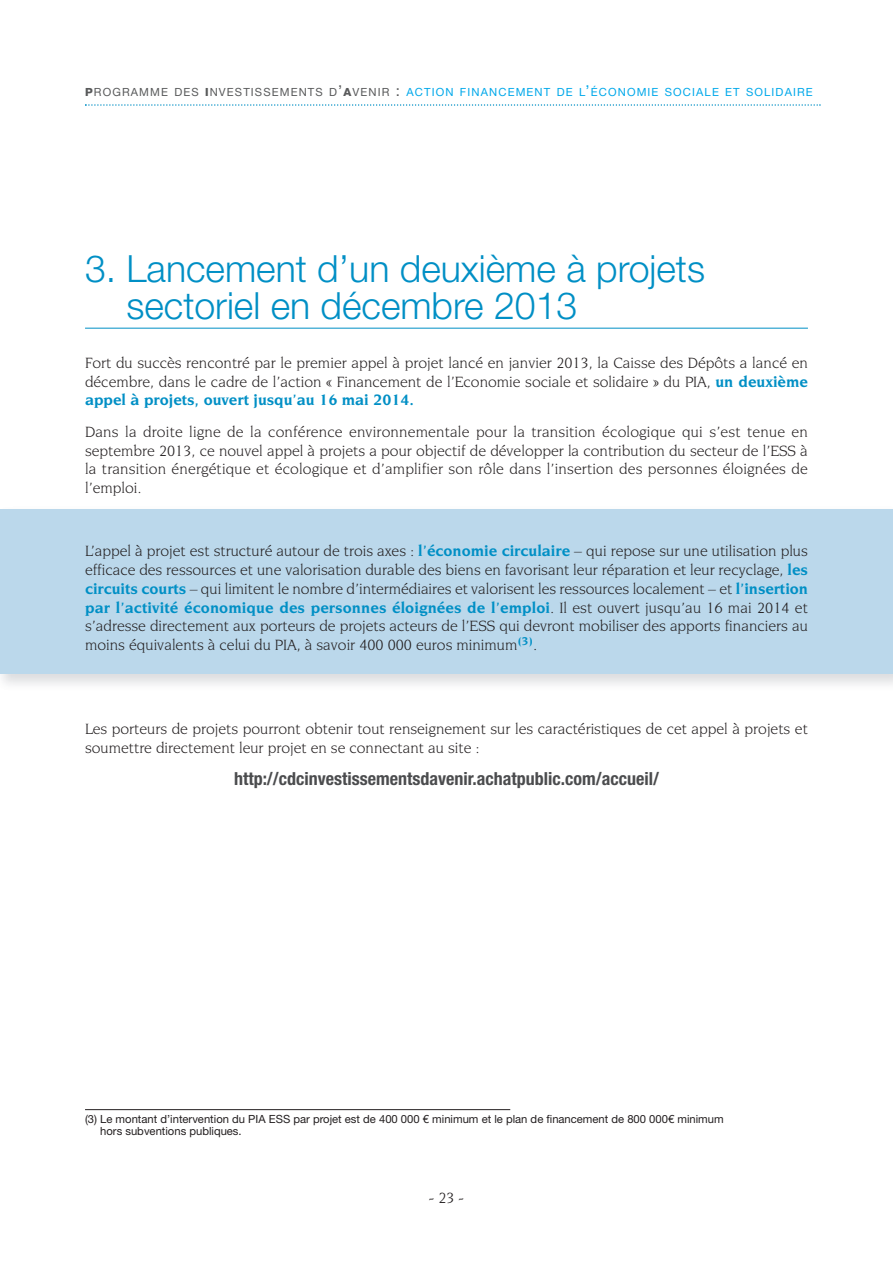
<style>
.page{position:relative;width:893px;height:1263px;background:#fff}
.page>*{position:absolute;margin:0;border:0;box-sizing:border-box;transform-origin:0 0}
.t1{font:300 37.5px/37.5px "Helvetica Neue";color:#008fc5}
.t2{font:700 condensed 18px "Helvetica Neue";color:#4b4c4e}
.t3{font:15.75px/18.8px "Novarese IT Cby BT";color:#231f20;text-align:justify}
.t4{font:11.25px/12px "Helvetica Neue";color:#231f20}
.t5{font:11.25px "Helvetica Neue";letter-spacing:.1em;color:#00a8ea}
.s1{font-weight:800;color:#595a5b}
.s2{color:#595a5b}
.s3{font-size:15px;color:#595a5b}
.s4{font-size:15px}
.s5{font-weight:700;color:#008fc5}
</style>
<div class="page">
<div style="left:0;top:509px;width:893px;height:165px;background:#bbd8eb"></div>
<svg style="left:85px;top:104px;width:736px;height:2px"></svg>
<hr style="left:85px;top:328px;width:723px;height:1px;background:#008fc5">
<hr style="left:85px;top:1109px;width:425px;height:1px;background:#231f20">
<p class="t5" style="left:85px;top:88px;width:729px"><span class="s1">P</span><span class="s2">ROGRAMME DES</span> <span class="s1">I</span><span class="s2">NVESTISSEMENTS D</span><span class="s3">’</span><span class="s1">A</span><span class="s2">VENIR</span> <span class="s3">:</span> ACTION FINANCEMENT DE L<span class="s4">’</span>ÉCONOMIE SOCIALE ET SOLIDAIRE</p>
<h1 class="t1" style="left:126px;top:253px;width:580px;text-indent:-41px">3. Lancement d’un deuxième à projets sectoriel en décembre 2013</h1>
<p class="t3" style="left:85px;top:355px;width:724px">Fort du succès rencontré par le premier appel à projet lancé en janvier 2013, la Caisse des Dépôts a lancé en décembre, dans le cadre de l’action « Financement de l’Economie sociale et solidaire » du PIA, <span class="s5">un deuxième appel à projets, ouvert jusqu’au 16 mai 2014.</span></p>
<p class="t3" style="left:85px;top:424px;width:724px">Dans la droite ligne de la conférence environnementale pour la transition écologique qui s’est tenue en septembre 2013, ce nouvel appel à projets a pour objectif de développer la contribution du secteur de l’ESS à la transition énergétique et écologique et d’amplifier son rôle dans l’insertion des personnes éloignées de l’emploi.</p>
<p class="t3" style="left:85px;top:543px;width:724px">L’appel à projet est structuré autour de trois axes : <span class="s5">l’économie circulaire</span> – qui repose sur une utilisation plus efficace des ressources et une valorisation durable des biens en favorisant leur réparation et leur recyclage, <span class="s5">les circuits courts</span> – qui limitent le nombre d’intermédiaires et valorisent les ressources localement – et <span class="s5">l’insertion par l’activité économique des personnes éloignées de l’emploi</span>. Il est ouvert jusqu’au 16 mai 2014 et s’adresse directement aux porteurs de projets acteurs de l’ESS qui devront mobiliser des apports financiers au moins équivalents à celui du PIA, à savoir 400 000 euros minimum<sup>(3)</sup>.</p>
<p class="t3" style="left:85px;top:721px;width:724px">Les porteurs de projets pourront obtenir tout renseignement sur les caractéristiques de cet appel à projets et soumettre directement leur projet en se connectant au site :</p>
<p class="t2" style="left:234px;top:772px;width:426px">http://cdcinvestissementsdavenir.achatpublic.com/accueil/</p>
<p class="t4" style="left:100px;top:1114px;width:625px;text-indent:-15px">(3) Le montant d’intervention du PIA ESS par projet est de 400 000 € minimum et le plan de financement de 800 000€ minimum hors subventions publiques.</p>
<p class="t3" style="left:429px;top:1189px;width:37px">-23-</p>
</div>
